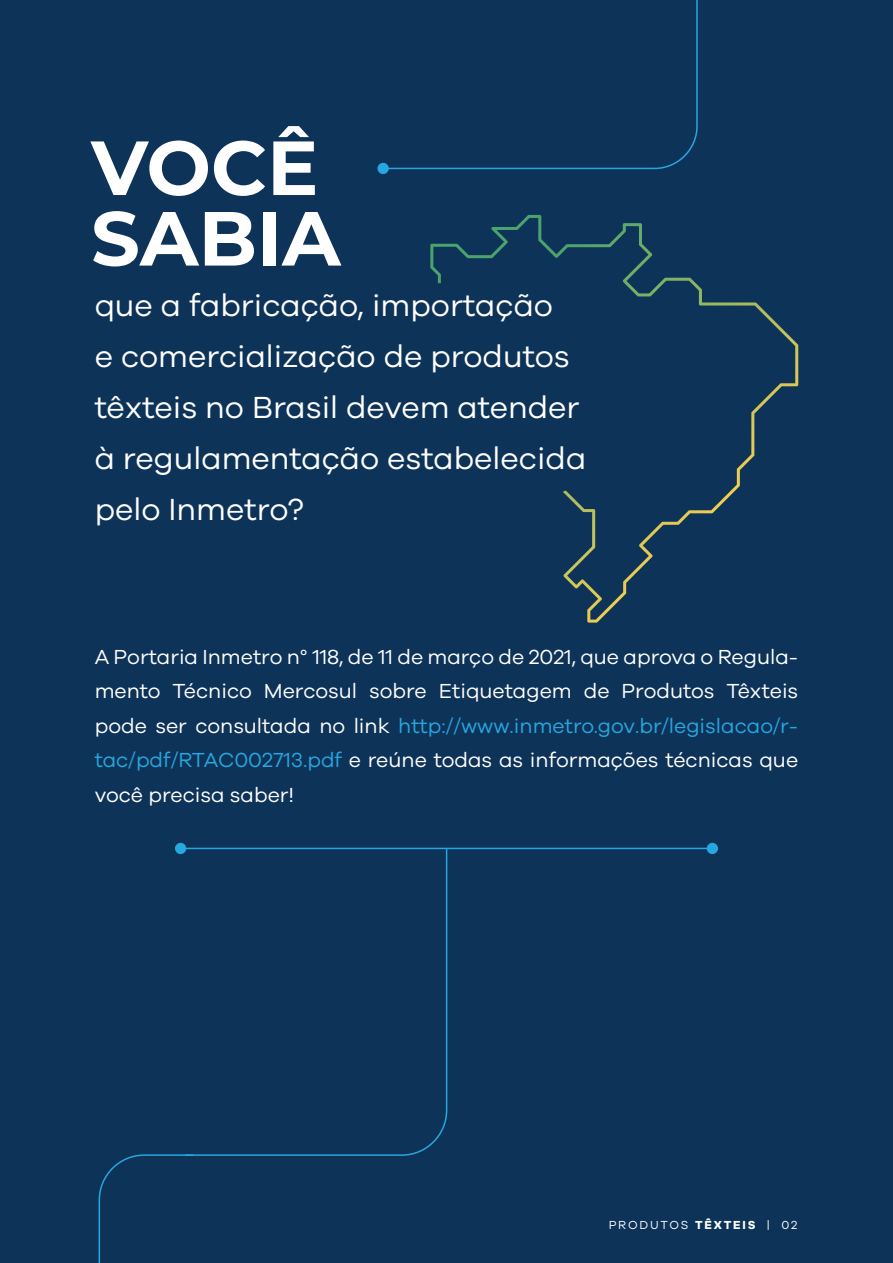
<style>
.page{position:relative;width:893px;height:1263px;background:#0e3359}
.page>*{position:absolute;margin:0;border:0;box-sizing:border-box;transform-origin:0 0}
.t1{font:700 76.5px/70.5px "Montserrat";color:#fff}
.t2{font:31.5px/51px "Galano Grotesque";color:#fff}
.t3{font:21px/34.5px "Galano Grotesque";color:#fff;text-align:justify}
.t4{font:12px "Galano Grotesque";letter-spacing:.15em;color:#fff}
.s1{color:#27a7df}
.s2{font-weight:700}
</style>
<div class="page">
<svg style="left:382px;top:0;width:316px;height:170px"></svg>
<div style="left:377px;top:163px;width:12px;height:11px;background:#27a7df;border-radius:50%"></div>
<hr style="left:180px;top:848px;width:533px;height:1px;background:#27a7df">
<div style="left:175px;top:843px;width:11px;height:11px;background:#27a7df;border-radius:50%"></div>
<div style="left:707px;top:843px;width:11px;height:11px;background:#27a7df;border-radius:50%"></div>
<svg style="left:184px;top:847px;width:264px;height:309px"></svg>
<svg style="left:98px;top:1153px;width:97px;height:110px"></svg>
<svg style="left:430px;top:215px;width:368px;height:408px"></svg>
<h1 class="t1" style="left:91px;top:129px;width:251px">VOCÊ<br>SABIA</h1>
<h2 class="t2" style="left:95px;top:279px;width:493px">que a fabricação, importação<br>e comercialização de produtos têxteis no Brasil devem atender à regulamentação estabelecida pelo Inmetro?</h2>
<p class="t3" style="left:95px;top:639px;width:705px">A Portaria Inmetro n° 118, de 11 de março de 2021, que aprova o Regula&shy;mento Técnico Mercosul sobre Etiquetagem de Produtos Têxteis pode ser consultada no link <span class="s1">http://www.inmetro.gov.br/legislacao/r&shy;tac/pdf/RTAC002713.pdf</span> e reúne todas as informações técnicas que você precisa saber!</p>
<p class="t4" style="left:609px;top:1218px;width:190px">PRODUTOS <span class="s2">TÊXTEIS</span> | 02</p>
</div>
